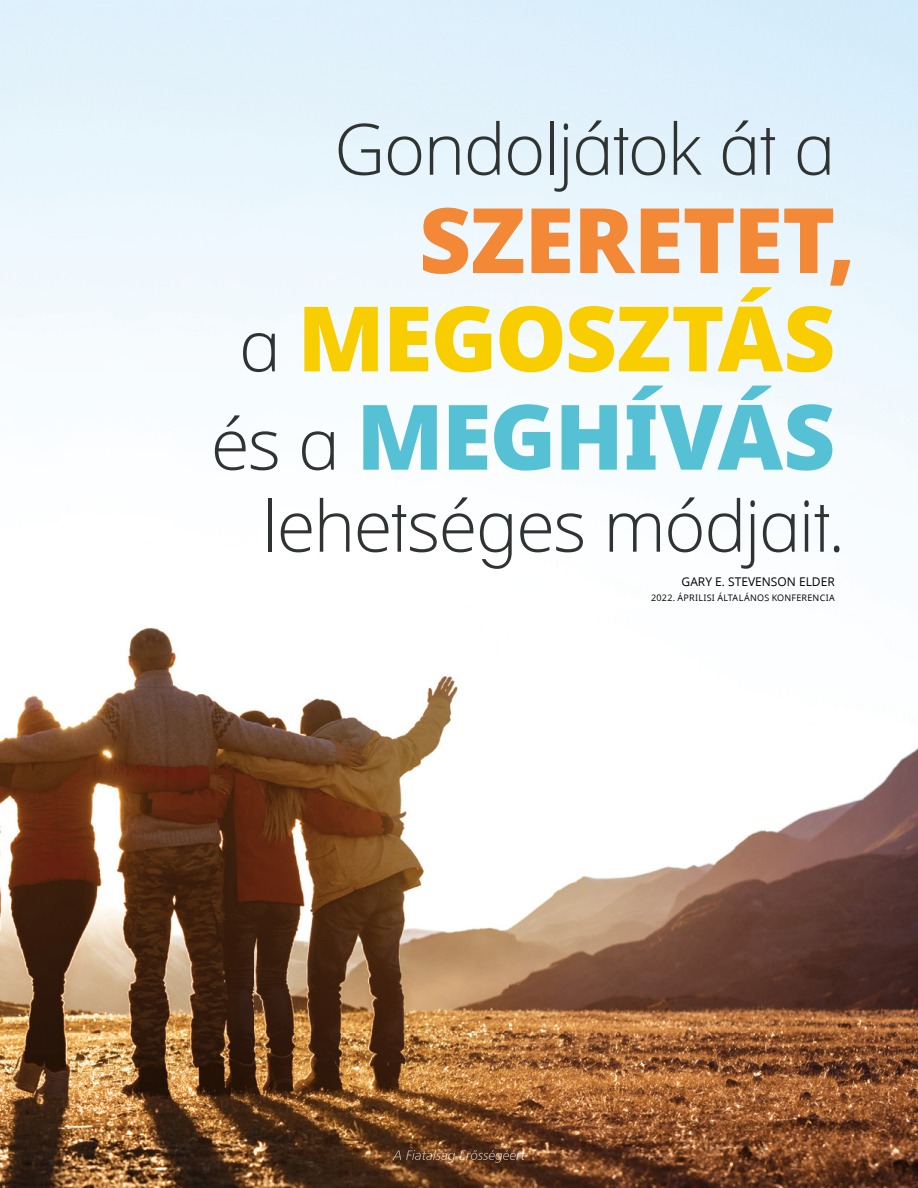
<style>
.page{position:relative;width:918px;height:1188px;background:#fff}
.page>*{position:absolute;margin:0;border:0;box-sizing:border-box;transform-origin:0 0}
.t1{font:800 90.45px/98.2px "Dots Solidlds Lat";letter-spacing:-.01em;color:#f38836;text-align:right}
.t2{font:300 70.95px "Dots Solidlds Lat";letter-spacing:-.025em;color:#2f3432}
.t3{font:12px "Dots Solidlds Lat";color:#000}
.t4{font:9px "Dots Solidlds Lat";letter-spacing:.03em;color:#000}
.s1{font-weight:300;font-size:70.95px;color:#2f3432}
.s2{color:#f9ce00}
.s3{color:#56c1d5}
</style>
<div class="page">
<img style="left:0;top:0;width:918px;height:1188px">
<img style="left:392px;top:1150px;width:134px;height:13px">
<h2 class="t2" style="left:334px;top:97px;width:502px">Gondoljátok át a</h2>
<h1 class="t1" style="left:211px;top:193px;width:646px">SZERETET,<br><span class="s1">a</span> <span class="s2">MEGOSZTÁS </span><span class="s1">és a</span> <span class="s3">MEGHÍVÁS</span></h1>
<h2 class="t2" style="left:262px;top:474px;width:584px">lehetséges módjait.</h2>
<h3 class="t3" style="left:682px;top:573px;width:155px">GARY E. STEVENSON ELDER</h3>
<p class="t4" style="left:651px;top:592px;width:185px">2022. ÁPRILISI ÁLTALÁNOS KONFERENCIA</p>
</div>
